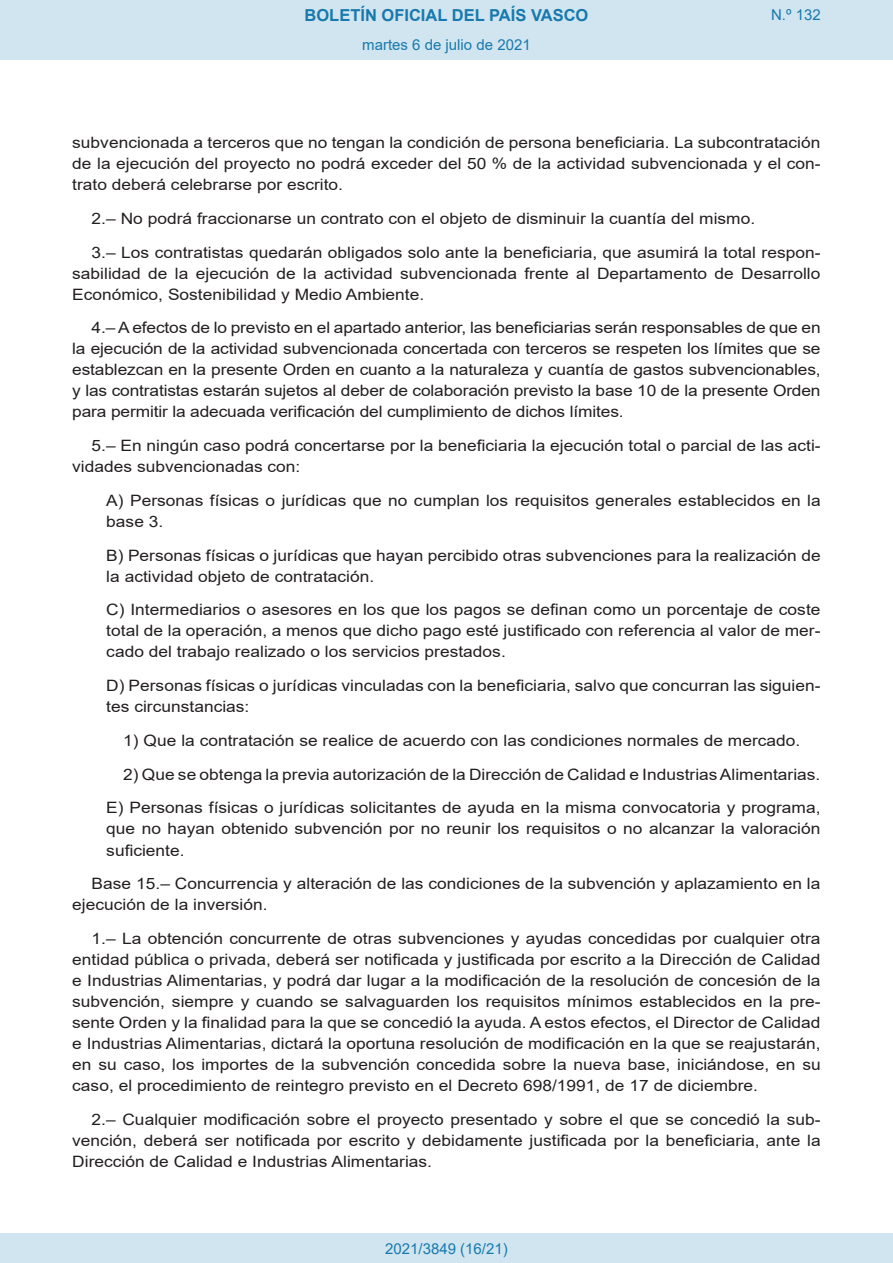
<style>
.page{position:relative;width:893px;height:1263px;background:#fff}
.page>*{position:absolute;margin:0;border:0;box-sizing:border-box;transform-origin:0 0}
.t1{font:700 16.5px "Arial";color:#1879ad}
.BOPVDetalle{font:15.6px/21px "Arial";color:#231f20;text-align:justify;scale:1.11 1}
.BOPVDetalle1{font:15.6px/21px "Arial";color:#231f20;scale:1.11 1}
.BOPVDetalle2{font:15.6px "Arial";color:#231f20;scale:1.11 1}
.Paginacion_Centro{font:15px "Arial";color:#1879ad}
</style>
<div class="page">
<div style="left:0;top:0;width:893px;height:60px;background:#d0e5f0"></div>
<div style="left:0;top:1233px;width:893px;height:30px;background:#d0e5f0"></div>
<p class="t1" style="left:305px;top:3px;width:285px">BOLETÍN OFICIAL DEL PAÍS VASCO</p>
<p class="Paginacion_Centro" style="left:362px;top:35px;width:170px">martes 6 de julio de 2021</p>
<p class="Paginacion_Centro" style="left:771px;top:5px;width:51px">N.º 132</p>
<p class="BOPVDetalle" style="left:72px;top:132px;width:676px">subvencionada a terceros que no tengan la condición de persona beneficiaria. La subcontratación de la ejecución del proyecto no podrá exceder del 50 % de la actividad subvencionada y el con&shy;trato deberá celebrarse por escrito.</p>
<p class="BOPVDetalle" style="left:92px;top:208px;width:599px">2.– No podrá fraccionarse un contrato con el objeto de disminuir la cuantía del mismo.</p>
<p class="BOPVDetalle" style="left:72px;top:242px;width:676px;text-indent:19px">3.– Los contratistas quedarán obligados solo ante la beneficiaria, que asumirá la total respon&shy;sabilidad de la ejecución de la actividad subvencionada frente al Departamento de Desarrollo Económico, Sostenibilidad y Medio Ambiente.</p>
<p class="BOPVDetalle" style="left:72px;top:317px;width:676px;text-indent:19px">4.– A efectos de lo previsto en el apartado anterior, las beneficiarias serán responsables de que en la ejecución de la actividad subvencionada concertada con terceros se respeten los límites que se establezcan en la presente Orden en cuanto a la naturaleza y cuantía de gastos subvencionables, y las contratistas estarán sujetos al deber de colaboración previsto la base 10 de la presente Orden para permitir la adecuada verificación del cumplimiento de dichos límites.</p>
<p class="BOPVDetalle" style="left:72px;top:435px;width:676px;text-indent:19px">5.– En ningún caso podrá concertarse por la beneficiaria la ejecución total o parcial de las acti&shy;vidades subvencionadas con:</p>
<p class="BOPVDetalle1" style="left:106px;top:490px;width:645px">A) Personas físicas o jurídicas que no cumplan los requisitos generales establecidos en la base 3.</p>
<p class="BOPVDetalle1" style="left:106px;top:545px;width:645px">B) Personas físicas o jurídicas que hayan percibido otras subvenciones para la realización de la actividad objeto de contratación.</p>
<p class="BOPVDetalle1" style="left:106px;top:599px;width:645px;text-align:justify">C) Intermediarios o asesores en los que los pagos se definan como un porcentaje de coste total de la operación, a menos que dicho pago esté justificado con referencia al valor de mer&shy;cado del trabajo realizado o los servicios prestados.</p>
<p class="BOPVDetalle1" style="left:106px;top:675px;width:645px">D) Personas físicas o jurídicas vinculadas con la beneficiaria, salvo que concurran las siguien&shy;tes circunstancias:</p>
<p class="BOPVDetalle2" style="left:123px;top:730px;width:611px">1) Que la contratación se realice de acuerdo con las condiciones normales de mercado.</p>
<p class="BOPVDetalle2" style="left:123px;top:763px;width:629px">2) Que se obtenga la previa autorización de la Dirección de Calidad e Industrias Alimentarias.</p>
<p class="BOPVDetalle1" style="left:106px;top:797px;width:645px;text-align:justify">E) Personas físicas o jurídicas solicitantes de ayuda en la misma convocatoria y programa, que no hayan obtenido subvención por no reunir los requisitos o no alcanzar la valoración suficiente.</p>
<p class="BOPVDetalle" style="left:72px;top:873px;width:675px;text-indent:19px">Base 15.– Concurrencia y alteración de las condiciones de la subvención y aplazamiento en la ejecución de la inversión.</p>
<p class="BOPVDetalle" style="left:72px;top:928px;width:676px;text-indent:19px">1.– La obtención concurrente de otras subvenciones y ayudas concedidas por cualquier otra entidad pública o privada, deberá ser notificada y justificada por escrito a la Dirección de Calidad e Industrias Alimentarias, y podrá dar lugar a la modificación de la resolución de concesión de la subvención, siempre y cuando se salvaguarden los requisitos mínimos establecidos en la pre&shy;sente Orden y la finalidad para la que se concedió la ayuda. A estos efectos, el Director de Calidad e Industrias Alimentarias, dictará la oportuna resolución de modificación en la que se reajustarán, en su caso, los importes de la subvención concedida sobre la nueva base, iniciándose, en su caso, el procedimiento de reintegro previsto en el Decreto 698/1991, de 17 de diciembre.</p>
<p class="BOPVDetalle" style="left:72px;top:1109px;width:676px;text-indent:19px">2.– Cualquier modificación sobre el proyecto presentado y sobre el que se concedió la sub&shy;vención, deberá ser notificada por escrito y debidamente justificada por la beneficiaria, ante la Dirección de Calidad e Industrias Alimentarias.</p>
<p class="Paginacion_Centro" style="left:385px;top:1238px;width:124px">2021/3849 (16/21)</p>
</div>
